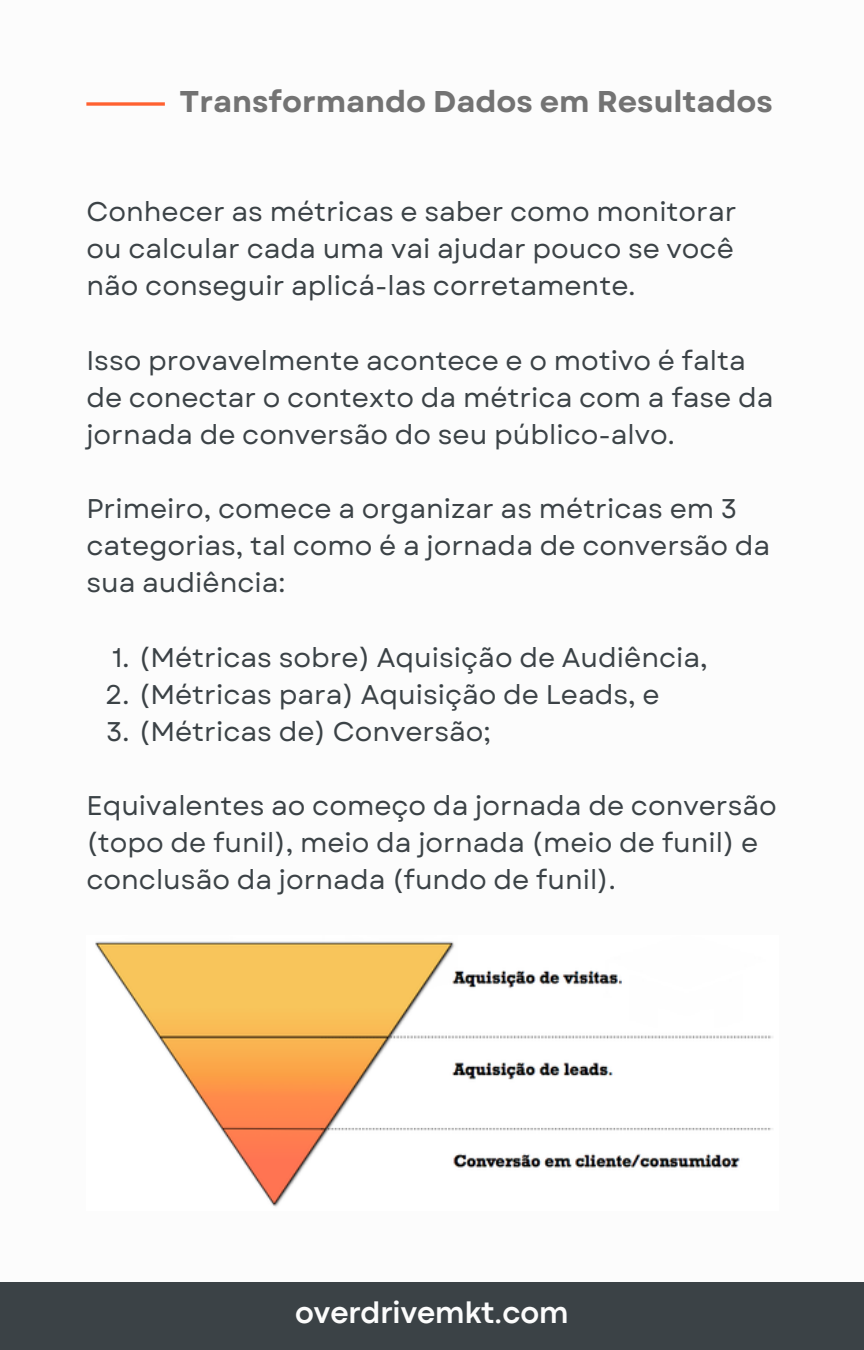
<style>
.page{position:relative;width:864px;height:1350px;background:#fff}
.page>*{position:absolute;margin:0;border:0;box-sizing:border-box;transform-origin:0 0}
.t1{font:700 31.5px "Codec Pro";color:#fcfcfc}
.t2{font:700 29.93px "Garet";color:#737373}
.t3{font:27px/37.1px "Garet";color:#3b4246}
</style>
<div class="page">
<svg style="left:86px;top:102px;width:79px;height:4px"></svg>
<div style="left:0;top:1282px;width:864px;height:68px;background:#3b4246"></div>
<img style="left:95px;top:941px;width:678px;height:266px">
<p class="t2" style="left:180px;top:80px;width:595px">Transformando Dados em Resultados</p>
<h1 class="t3" style="left:86px;top:193px;width:652px;text-align:justify">Conhecer as métricas e saber como monitorar ou calcular cada uma vai ajudar pouco se você não conseguir aplicá-las corretamente.</h1>
<p class="t3" style="left:86px;top:342px;width:689px">Isso provavelmente acontece e o motivo é falta de conectar o contexto da métrica com a fase da jornada de conversão do seu público-alvo.</p>
<p class="t3" style="left:86px;top:490px;width:685px">Primeiro, comece a organizar as métricas em 3 categorias, tal como é a jornada de conversão da sua audiência:</p>
<p class="t3" style="left:112px;top:639px;width:597px">1. (Métricas sobre) Aquisição de Audiência,</p>
<p class="t3" style="left:105px;top:676px;width:556px">2. (Métricas para) Aquisição de Leads, e</p>
<p class="t3" style="left:106px;top:713px;width:386px">3. (Métricas de) Conversão;</p>
<p class="t3" style="left:86px;top:787px;width:692px">Equivalentes ao começo da jornada de conversão (topo de funil), meio da jornada (meio de funil) e conclusão da jornada (fundo de funil).</p>
<h1 class="t1" style="left:295px;top:1301px;width:275px">overdrivemkt.com</h1>
</div>
